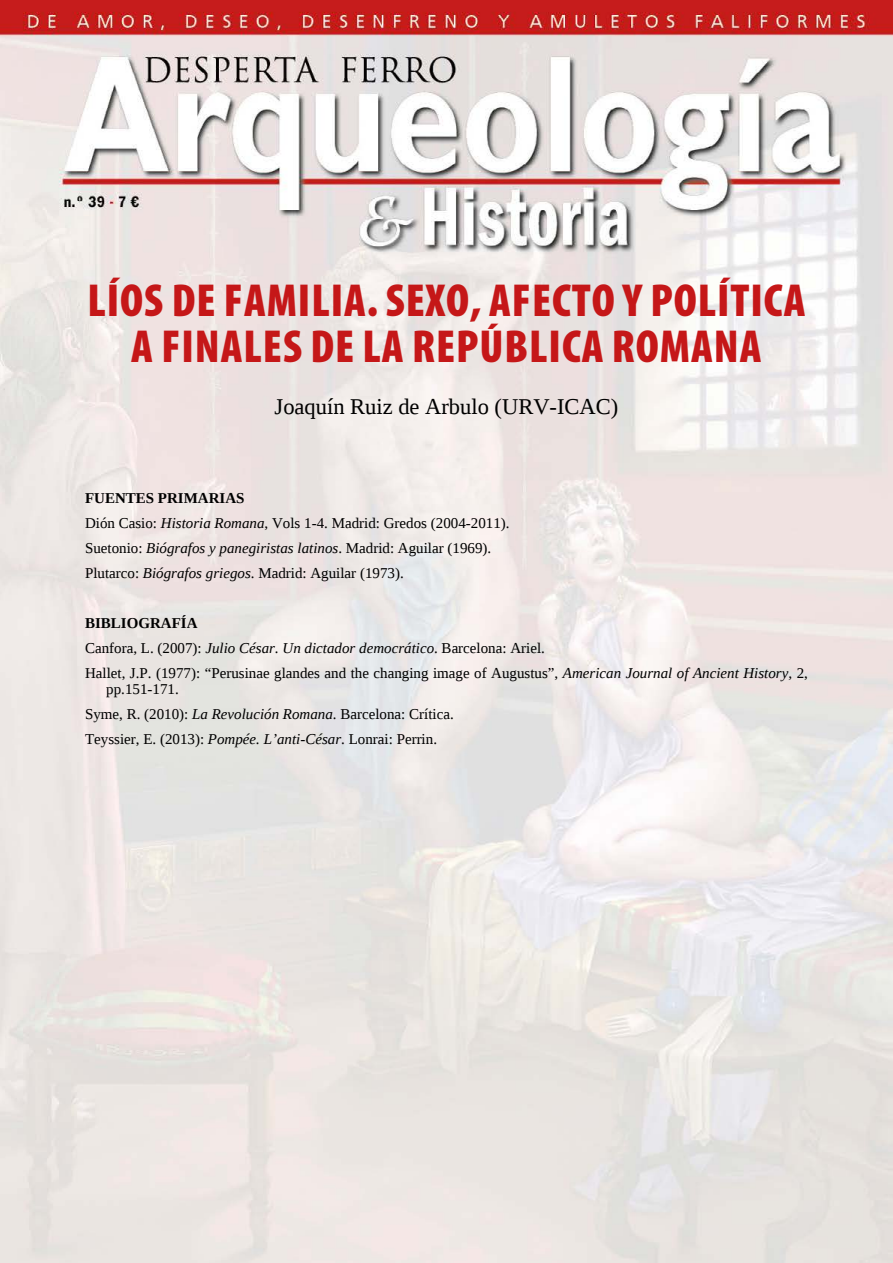
<style>
.page{position:relative;width:893px;height:1263px;background:#fff}
.page>*{position:absolute;margin:0;border:0;box-sizing:border-box;transform-origin:0 0}
.t1{font:900 condensed 46.5px/46.5px "Myriad Pro";letter-spacing:.02em;color:#c51718;text-align:center}
.t2{font:22.5px "Liberation Serif";color:#000}
.t3{font:15px/25px "Liberation Serif";color:#000}
.s1{font-weight:700}
.s2{font-style:italic}
</style>
<div class="page">
<img style="left:0;top:0;width:893px;height:1263px">
<h1 class="t1" style="left:88px;top:277px;width:719px">LÍOS DE FAMILIA. SEXO, AFECTO Y POLÍTICA<br>A FINALES DE LA REPÚBLICA ROMANA</h1>
<h2 class="t2" style="left:275px;top:392px;width:345px">Joaquín Ruiz de Arbulo (URV-ICAC)</h2>
<p class="t3" style="left:85px;top:485px;width:426px"><span class="s1">FUENTES PRIMARIAS<br></span>Dión Casio: <span class="s2">Historia Romana</span>, Vols 1-4. Madrid: Gredos (2004-2011).<br>Suetonio: <span class="s2">Biógrafos y panegiristas latinos</span>. Madrid: Aguilar (1969).<br>Plutarco: <span class="s2">Biógrafos griegos</span>. Madrid: Aguilar (1973).</p>
<p class="t3" style="left:85px;top:610px;width:724px"><span class="s1">BIBLIOGRAFÍA<br></span>Canfora, L. (2007): <span class="s2">Julio César. Un dictador democrático</span>. Barcelona: Ariel.<br>Hallet, J.P. (1977): “Perusinae glandes and the changing image of Augustus”, <span class="s2">American Journal of Ancient History,</span> 2,</p>
<p class="t3" style="left:85px;top:677px;width:370px;text-indent:21px">pp.151-171.<br>Syme, R. (2010): <span class="s2">La Revolución Romana</span>. Barcelona: Crítica.<br>Teyssier, E. (2013): <span class="s2">Pompée. L’anti-César</span>. Lonrai: Perrin.</p>
</div>
